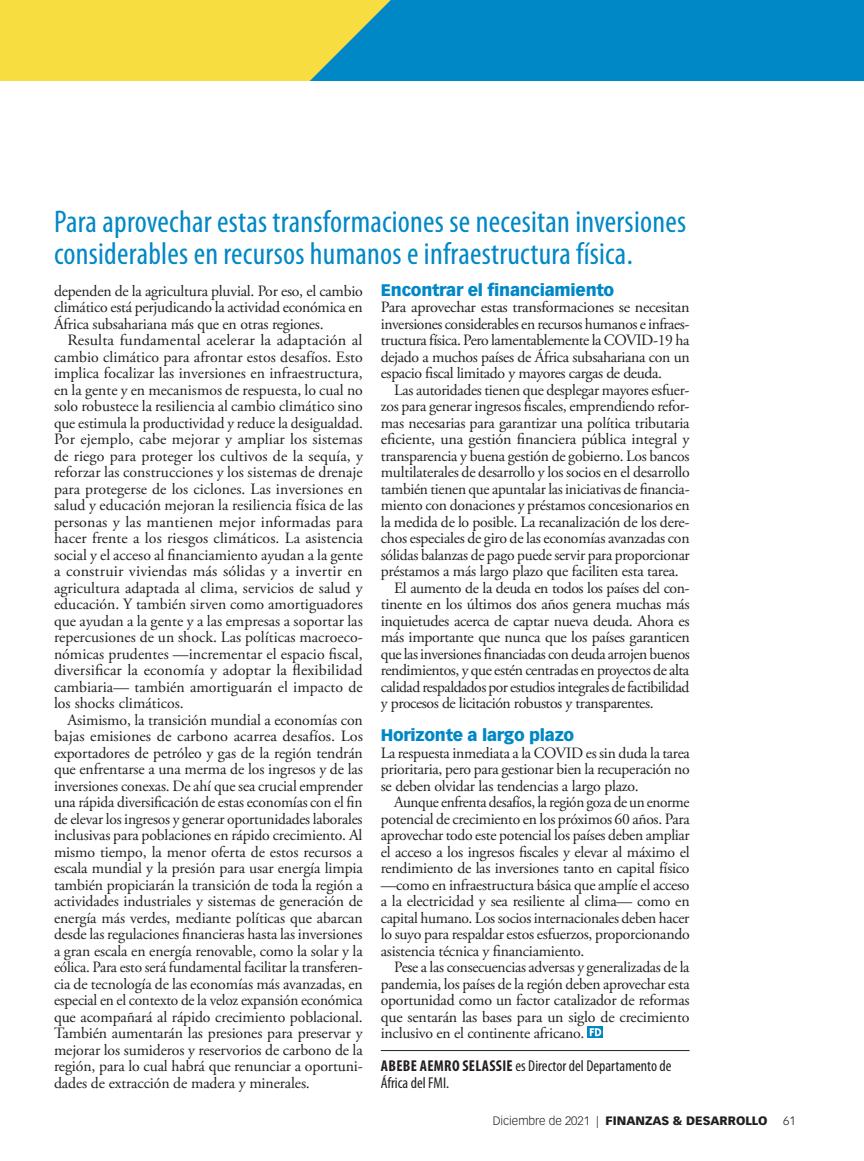
<style>
.page{position:relative;width:864px;height:1161px;background:#fff}
.page>*{position:absolute;margin:0;border:0;box-sizing:border-box;transform-origin:0 0}
.t1{font:condensed 31.5px/31.5px "Myriad Pro";letter-spacing:.01em;color:#0088c6}
.t2{font:900 16.5px "Vectora LT Std";letter-spacing:-.015em;color:#0088c6}
.t3{font:15.75px/16.5px "Adobe Garamond Pro";letter-spacing:-.015em;color:#231f20;text-align:justify}
.t4{font:condensed 15.75px/16.5px "Myriad Pro";color:#231f20}
.t5{font:900 12px "Vectora LT Std";color:#231f20}
.t6{font:300 12px "Vectora LT Std";color:#231f20}
.s1{font-weight:700}
.s2{font-weight:300}
</style>
<div class="page">
<div style="left:404px;top:0;width:460px;height:81px;background:#0088c6"></div>
<svg style="left:0;top:0;width:404px;height:81px;background:#d7d251"></svg>
<hr style="left:381px;top:1050px;width:309px;height:1px;background:#231f20">
<svg style="left:588px;top:1027px;width:15px;height:11px"></svg>
<svg style="left:590px;top:1028px;width:11px;height:8px"></svg>
<h1 class="t1" style="left:54px;top:207px;width:634px">Para aprovechar estas transformaciones se necesitan inversiones considerables en recursos humanos e infraestructura física.</h1>
<p class="t3" style="left:54px;top:283px;width:310px">dependen de la agricultura pluvial. Por eso, el cambio climático está perjudicando la actividad económica en África subsahariana más que en otras regiones.</p>
<p class="t3" style="left:54px;top:332px;width:311px;text-indent:14px">Resulta fundamental acelerar la adaptación al cambio climático para afrontar estos desafíos. Esto implica focalizar las inversiones en infraestructura, en la gente y en mecanismos de respuesta, lo cual no solo robustece la resiliencia al cambio climático sino que estimula la productividad y reduce la desigualdad.<br>Por ejemplo, cabe mejorar y ampliar los sistemas de riego para proteger los cultivos de la sequía, y reforzar las construcciones y los sistemas de drenaje para protegerse de los ciclones. Las inversiones en salud y educación mejoran la resiliencia física de las personas y las mantienen mejor informadas para hacer frente a los riesgos climáticos. La asistencia social y el acceso al financiamiento ayudan a la gente a construir viviendas más sólidas y a invertir en agricultura adaptada al clima, servicios de salud y educación. Y también sirven como amortiguadores que ayudan a la gente y a las empresas a soportar las repercusiones de un shock. Las políticas macroeco‑ nómicas prudentes —incrementar el espacio fiscal, diversificar la economía y adoptar la flexibilidad cambiaria— también amortiguarán el impacto de los shocks climáticos.</p>
<p class="t3" style="left:54px;top:712px;width:311px;text-indent:13px">Asimismo, la transición mundial a economías con bajas emisiones de carbono acarrea desafíos. Los exportadores de petróleo y gas de la región tendrán que enfrentarse a una merma de los ingresos y de las inversiones conexas. De ahí que sea crucial emprender una rápida diversificación de estas economías con el fin de elevar los ingresos y generar oportunidades laborales inclusivas para poblaciones en rápido crecimiento. Al mismo tiempo, la menor oferta de estos recursos a escala mundial y la presión para usar energía limpia también propiciarán la transición de toda la región a actividades industriales y sistemas de generación de energía más verdes, mediante políticas que abarcan desde las regulaciones financieras hasta las inversiones a gran escala en energía renovable, como la solar y la eólica. Para esto será fundamental facilitar la transferen‑ cia de tecnología de las economías más avanzadas, en especial en el contexto de la veloz expansión económica que acompañará al rápido crecimiento poblacional.<br>También aumentarán las presiones para preservar y mejorar los sumideros y reservorios de carbono de la región, para lo cual habrá que renunciar a oportuni‑ dades de extracción de madera y minerales.</p>
<p class="t2" style="left:381px;top:279px;width:235px">Encontrar el financiamiento</p>
<p class="t3" style="left:381px;top:299px;width:310px">Para aprovechar estas transformaciones se necesitan inversiones considerables en recursos humanos e infraes‑ tructura física. Pero lamentablemente la COVID‑19 ha dejado a muchos países de África subsahariana con un espacio fiscal limitado y mayores cargas de deuda.</p>
<p class="t3" style="left:394px;top:382px;width:297px">Las autoridades tienen que desplegar mayores esfuer‑</p>
<p class="t3" style="left:381px;top:398px;width:310px">zos para generar ingresos fiscales, emprendiendo refor‑</p>
<p class="t3" style="left:381px;top:415px;width:310px">mas necesarias para garantizar una política tributaria</p>
<p class="t3" style="left:381px;top:431px;width:310px">eficiente, una gestión financiera pública integral y</p>
<p class="t3" style="left:381px;top:448px;width:310px">transparencia y buena gestión de gobierno. Los bancos</p>
<p class="t3" style="left:381px;top:464px;width:311px">multilaterales de desarrollo y los socios en el desarrollo</p>
<p class="t3" style="left:381px;top:481px;width:310px">también tienen que apuntalar las iniciativas de financia‑</p>
<p class="t3" style="left:381px;top:497px;width:310px">miento con donaciones y préstamos concesionarios en</p>
<p class="t3" style="left:381px;top:514px;width:310px">la medida de lo posible. La recanalización de los dere‑</p>
<p class="t3" style="left:381px;top:530px;width:310px">chos especiales de giro de las economías avanzadas con</p>
<p class="t3" style="left:381px;top:547px;width:310px">sólidas balanzas de pago puede servir para proporcionar</p>
<p class="t3" style="left:381px;top:563px;width:300px">préstamos a más largo plazo que faciliten esta tarea.</p>
<p class="t3" style="left:394px;top:580px;width:297px">El aumento de la deuda en todos los países del con‑</p>
<p class="t3" style="left:381px;top:596px;width:310px">tinente en los últimos dos años genera muchas más</p>
<p class="t3" style="left:381px;top:613px;width:310px">inquietudes acerca de captar nueva deuda. Ahora es</p>
<p class="t3" style="left:381px;top:629px;width:310px">más importante que nunca que los países garanticen</p>
<p class="t3" style="left:381px;top:646px;width:311px">que las inversiones financiadas con deuda arrojen buenos</p>
<p class="t3" style="left:381px;top:662px;width:310px">rendimientos, y que estén centradas en proyectos de alta</p>
<p class="t3" style="left:381px;top:679px;width:310px">calidad respaldados por estudios integrales de factibilidad</p>
<p class="t3" style="left:381px;top:695px;width:274px">y procesos de licitación robustos y transparentes.</p>
<p class="t2" style="left:381px;top:725px;width:195px">Horizonte a largo plazo</p>
<p class="t3" style="left:381px;top:745px;width:311px">La respuesta inmediata a la COVID es sin duda la tarea prioritaria, pero para gestionar bien la recuperación no se deben olvidar las tendencias a largo plazo.</p>
<p class="t3" style="left:381px;top:794px;width:310px;text-indent:14px">Aunque enfrenta desafíos, la región goza de un enorme potencial de crecimiento en los próximos 60 años. Para aprovechar todo este potencial los países deben ampliar el acceso a los ingresos fiscales y elevar al máximo el rendimiento de las inversiones tanto en capital físico —como en infraestructura básica que amplíe el acceso a la electricidad y sea resiliente al clima— como en capital humano. Los socios internacionales deben hacer lo suyo para respaldar estos esfuerzos, proporcionando asistencia técnica y financiamiento.</p>
<p class="t3" style="left:381px;top:959px;width:310px;text-indent:14px">Pese a las consecuencias adversas y generalizadas de la pandemia, los países de la región deben aprovechar esta oportunidad como un factor catalizador de reformas que sentarán las bases para un siglo de crecimiento inclusivo en el continente africano.</p>
<p class="t4" style="left:381px;top:1058px;width:292px"><span class="s1">ABEBE AEMRO SELASSIE</span> es Director del Departamento de<br>África del FMI.</p>
<p class="t5" style="left:493px;top:1113px;width:276px"><span class="s2">Diciembre de 2021 |</span> FINANZAS &amp; DESARROLLO</p>
<p class="t6" style="left:783px;top:1114px;width:14px">61</p>
</div>
